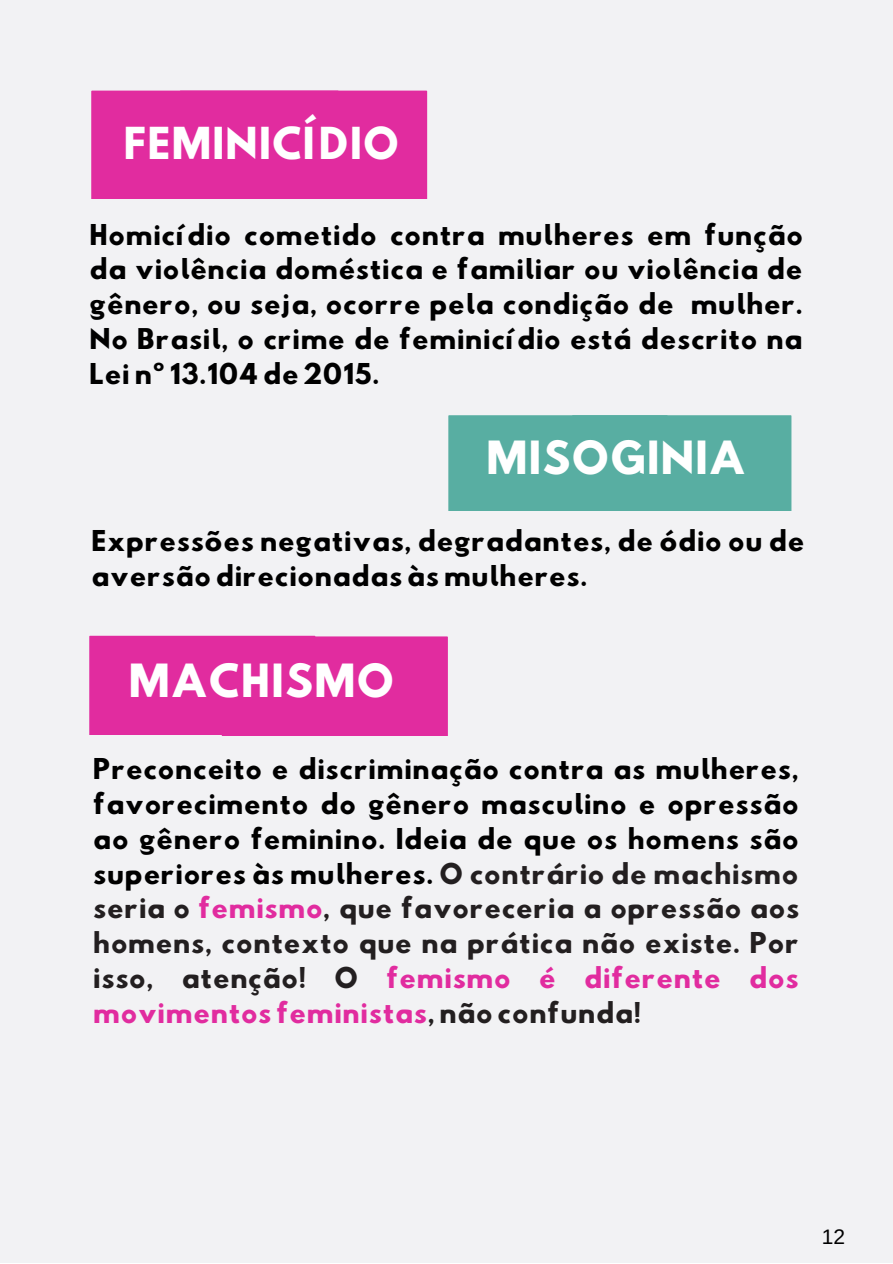
<style>
.page{position:relative;width:893px;height:1264px;background:#fff}
.page>*{position:absolute;margin:0;border:0;box-sizing:border-box;transform-origin:0 0}
.t1{font:40.5px "Hussar Bd";color:#fff}
.t2{font:39px "Hussar Bd";color:#fff}
.t3{font:25.5px/34.8px "Hussar Bd";color:#000;text-align:justify}
.t4{font:21px "Arimo";color:#000}
.s1{color:#231f20}
.s2{color:#e12c9f}
</style>
<div class="page">
<div style="left:0;top:0;width:892px;height:1262px;background:#f2f2f4"></div>
<div style="left:89px;top:635px;width:359px;height:100px;background:#e12c9f"></div>
<div style="left:91px;top:91px;width:336px;height:107px;background:#e12c9f"></div>
<div style="left:448px;top:415px;width:343px;height:96px;background:#58aea2"></div>
<h2 class="t2" style="left:123px;top:124px;width:278px">FEMINICÍDIO</h2>
<p class="t3" style="left:89px;top:220px;width:715px">Homicídio cometido contra mulheres em função da violência doméstica e familiar ou violência de gênero, ou seja, ocorre pela condição de mulher.<br>No Brasil, o crime de feminicídio está descrito na Lei nº 13.104 de 2015.</p>
<h1 class="t1" style="left:486px;top:437px;width:262px">MISOGINIA</h1>
<p class="t3" style="left:91px;top:526px;width:714px">Expressões negativas, degradantes, de ódio ou de aversão direcionadas às mulheres.</p>
<h1 class="t1" style="left:128px;top:660px;width:268px">MACHISMO</h1>
<p class="t3" style="left:93px;top:754px;width:708px">Preconceito e discriminação contra as mulheres, favorecimento do gênero masculino e opressão ao gênero feminino. Ideia de que os homens são superiores às mulheres. <span class="s1">O contrário de machismo seria o</span> <span class="s2">femismo</span><span class="s1">, que favoreceria a opressão aos homens, contexto que na prática não existe. Por isso, atenção! O</span> <span class="s2">femismo é diferente dos movimentos feministas</span><span class="s1">, não confunda!</span></p>
<p class="t4" style="left:821px;top:1224px;width:25px">12</p>
</div>
